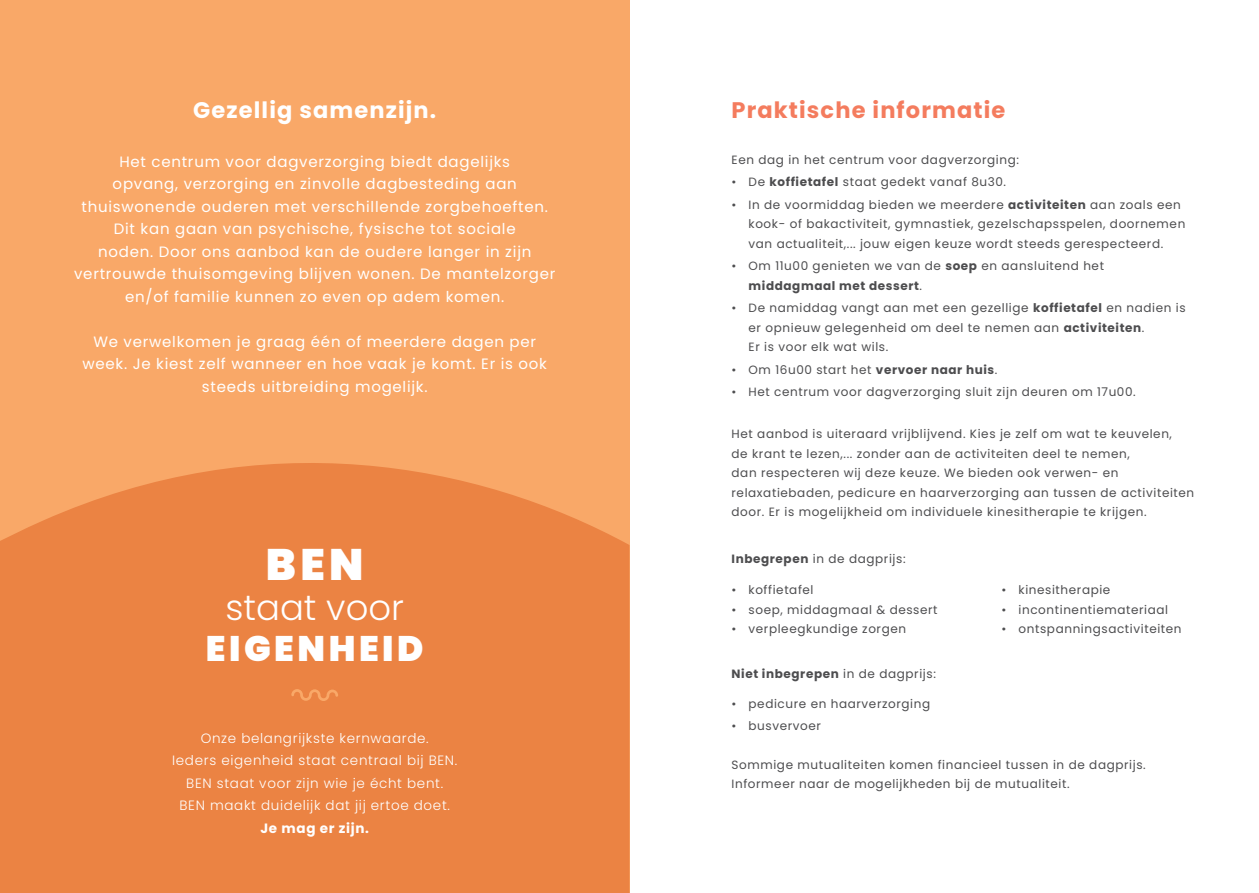
<style>
.page{position:relative;width:1259px;height:893px;background:#fff}
.page>*{position:absolute;margin:0;border:0;box-sizing:border-box;transform-origin:0 0}
.t1{font:900 43.95px "Poppins";color:#fff}
.t2{font:300 35.4px "Poppins";color:#fff}
.t3{font:900 35.4px "Poppins";letter-spacing:.1em;color:#fff}
.t4{font:700 22.5px "Poppins";letter-spacing:.05em;color:#f47c5e}
.t5{font:700 22.5px "Poppins";letter-spacing:.05em;color:#fff}
.t6{font:15px/22.5px "Poppins";letter-spacing:.05em;color:#fff;text-align:center}
.t7{font:300 13.5px/22.5px "Poppins";letter-spacing:.05em;color:#fff;text-align:center}
.t8{font:700 13.5px "Poppins";letter-spacing:.05em;color:#fff}
.t9{font:12px/19.5px "Poppins";letter-spacing:.05em;color:#4d4d4f}
.t10{font:700 12px "Poppins";letter-spacing:.05em;color:#4d4d4f}
.s1{font-weight:700}
.s2{font-weight:400}
</style>
<div class="page">
<div style="left:0;top:0;width:629px;height:893px;background:#f9a868"></div>
<div style="left:0;top:463px;width:629px;height:430px;background:#eb8343"></div>
<svg style="left:291px;top:689px;width:47px;height:12px"></svg>
<h3 class="t5" style="left:193px;top:97px;width:244px">Gezellig samenzijn.</h3>
<p class="t6" style="left:74px;top:150px;width:483px">Het centrum voor dagverzorging biedt dagelijks<br>opvang, verzorging en zinvolle dagbesteding aan thuiswonende ouderen met verschillende zorgbehoeften.<br>Dit kan gaan van psychische, fysische tot sociale<br>noden. Door ons aanbod kan de oudere langer in zijn vertrouwde thuisomgeving blijven wonen. De mantelzorger en/of familie kunnen zo even op adem komen.</p>
<p class="t6" style="left:82px;top:330px;width:466px">We verwelkomen je graag één of meerdere dagen per week. Je kiest zelf wanneer en hoe vaak je komt. Er is ook steeds uitbreiding mogelijk.</p>
<h1 class="t1" style="left:266px;top:539px;width:99px">BEN</h1>
<h2 class="t2" style="left:225px;top:587px;width:180px">staat voor</h2>
<h2 class="t3" style="left:206px;top:628px;width:219px">EIGENHEID</h2>
<p class="t7" style="left:172px;top:727px;width:287px">Onze belangrijkste kernwaarde.<br>Ieders eigenheid staat centraal bij BEN.<br>BEN staat voor zijn wie je écht bent.<br>BEN maakt duidelijk dat jij ertoe doet.</p>
<p class="t8" style="left:260px;top:820px;width:110px">Je mag er zijn.</p>
<h3 class="t4" style="left:731px;top:97px;width:275px">Praktische informatie</h3>
<p class="t9" style="left:731px;top:150px;width:289px">Een dag in het centrum voor dagverzorging:</p>
<p class="t9" style="left:731px;top:172px;width:276px">• De <span class="s1">koffietafel</span> staat gedekt vanaf 8u30.</p>
<p class="t9" style="left:748px;top:195px;width:438px;text-indent:-17px">• In de voormiddag bieden we meerdere <span class="s1">activiteiten</span> aan zoals een kook- of bakactiviteit, gymnastiek, gezelschapsspelen, doornemen van actualiteit,... jouw eigen keuze wordt steeds gerespecteerd.</p>
<p class="t9" style="left:748px;top:256px;width:357px;text-indent:-17px">• Om 11u00 genieten we van de <span class="s1">soep</span> en aansluitend het <span class="s1">middagmaal met dessert</span>.</p>
<p class="t9" style="left:748px;top:298px;width:439px;text-indent:-17px">• De namiddag vangt aan met een gezellige <span class="s1">koffietafel</span> en nadien is er opnieuw gelegenheid om deel te nemen aan <span class="s1">activiteiten</span>.<br>Er is voor elk wat wils.</p>
<p class="t9" style="left:731px;top:360px;width:267px">• Om 16u00 start het <span class="s1">vervoer naar huis</span>.</p>
<p class="t9" style="left:731px;top:382px;width:406px">• Het centrum voor dagverzorging sluit zijn deuren om 17u00.</p>
<p class="t9" style="left:731px;top:424px;width:464px">Het aanbod is uiteraard vrijblijvend. Kies je zelf om wat te keuvelen,<br>de krant te lezen,... zonder aan de activiteiten deel te nemen,<br>dan respecteren wij deze keuze. We bieden ook verwen- en relaxatiebaden, pedicure en haarverzorging aan tussen de activiteiten door. Er is mogelijkheid om individuele kinesitherapie te krijgen.</p>
<p class="t9" style="left:731px;top:549px;width:175px"><span class="s1">Inbegrepen</span> in de dagprijs:</p>
<p class="t9" style="left:731px;top:580px;width:83px">• koffietafel</p>
<p class="t9" style="left:731px;top:600px;width:208px">• soep, middagmaal &amp; dessert</p>
<p class="t9" style="left:731px;top:619px;width:176px">• verpleegkundige zorgen</p>
<p class="t10" style="left:731px;top:667px;width:206px">Niet inbegrepen <span class="s2">in de dagprijs:</span></p>
<p class="t9" style="left:731px;top:694px;width:200px">• pedicure en haarverzorging</p>
<p class="t9" style="left:731px;top:716px;width:91px">• busvervoer</p>
<p class="t9" style="left:1001px;top:580px;width:110px">• kinesitherapie</p>
<p class="t9" style="left:1001px;top:600px;width:168px">• incontinentiemateriaal</p>
<p class="t9" style="left:1001px;top:619px;width:182px">• ontspanningsactiviteiten</p>
<p class="t9" style="left:731px;top:755px;width:416px">Sommige mutualiteiten komen financieel tussen in de dagprijs.<br>Informeer naar de mogelijkheden bij de mutualiteit.</p>
</div>
